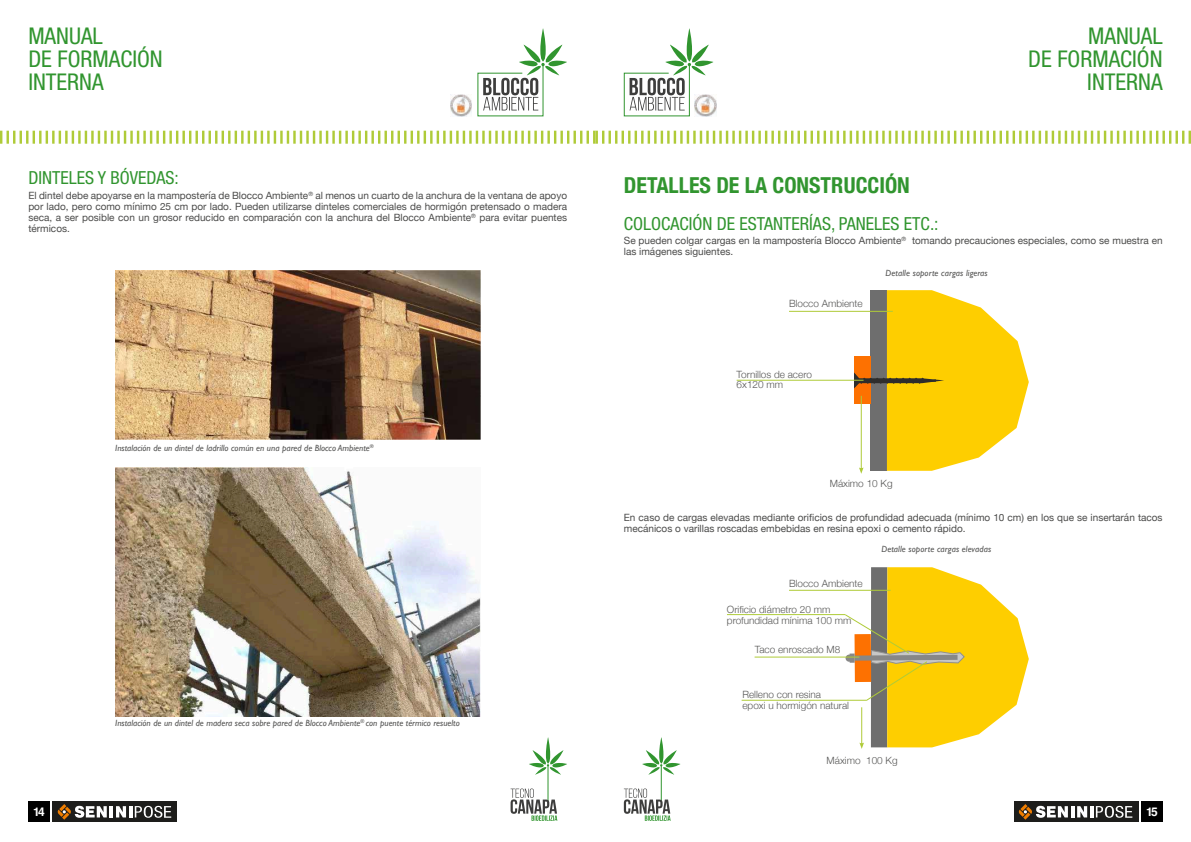
<style>
.page{position:relative;width:1191px;height:842px;background:#fff}
.page>*{position:absolute;margin:0;border:0;box-sizing:border-box;transform-origin:0 0}
.t1{font:condensed 23.1px/23.1px "Helvetica Neue LT Std";color:#31952f;text-align:right}
.t2{font:700 condensed 22px "Helvetica Neue";color:#31952f}
.t3{font:condensed 18px "Helvetica Neue LT Std";color:#31952f}
.t4{font:700 12px "Helvetica";color:#fff}
.t5{font:10px/11px "Helvetica Neue";color:#4b4b4a}
.t6{font:300 10px/11px "Helvetica Neue";color:#575756}
.t7{font:italic 9px "Gill Sans";color:#575756}
</style>
<div class="page">
<hr style="left:661px;top:765px;width:1px;height:37px;background:#31952f">
<svg style="left:642px;top:737px;width:38px;height:38px"></svg>
<svg style="left:624px;top:788px;width:46px;height:33px"></svg>
<img style="left:713px;top:97px;width:3px;height:17px">
<svg style="left:623px;top:28px;width:90px;height:89px"></svg>
<div style="left:1141px;top:801px;width:21px;height:21px;background:#000"></div>
<div style="left:1013px;top:801px;width:125px;height:21px;background:#1d1d1b"></div>
<svg style="left:1018px;top:804px;width:114px;height:16px"></svg>
<hr style="left:548px;top:765px;width:1px;height:37px;background:#31952f">
<svg style="left:529px;top:737px;width:38px;height:38px"></svg>
<svg style="left:510px;top:788px;width:47px;height:33px"></svg>
<img style="left:450px;top:95px;width:22px;height:21px">
<svg style="left:477px;top:28px;width:90px;height:89px"></svg>
<svg style="left:0;top:131px;width:1191px;height:13px"></svg>
<div style="left:28px;top:801px;width:22px;height:21px;background:#000"></div>
<div style="left:53px;top:801px;width:124px;height:21px;background:#1d1d1b"></div>
<svg style="left:58px;top:804px;width:113px;height:16px"></svg>
<hr style="left:789px;top:311px;width:104px;height:1px;background:#afcb38">
<hr style="left:736px;top:380px;width:127px;height:1px;background:#afcb38">
<svg style="left:853px;top:290px;width:175px;height:184px"></svg>
<hr style="left:789px;top:590px;width:101px;height:1px;background:#afcb38">
<hr style="left:754px;top:657px;width:105px;height:1px;background:#afcb38">
<hr style="left:727px;top:614px;width:118px;height:1px;background:#afcb38">
<hr style="left:741px;top:700px;width:125px;height:1px;background:#afcb38">
<svg style="left:844px;top:567px;width:184px;height:182px"></svg>
<img style="left:115px;top:271px;width:365px;height:168px">
<img style="left:115px;top:467px;width:365px;height:249px">
<h1 class="t1" style="left:28px;top:24px;width:136px;text-align:left">MANUAL<br>DE FORMACIÓN<br>INTERNA</h1>
<h3 class="t3" style="left:28px;top:168px;width:152px">DINTELES Y BÓVEDAS:</h3>
<p class="t5" style="left:28px;top:190px;width:540px;text-align:justify">El dintel debe apoyarse en la mampostería de Blocco Ambiente<sup>®</sup> al menos un cuarto de la anchura de la ventana de apoyo por lado, pero como mínimo 25 cm por lado. Pueden utilizarse dinteles comerciales de hormigón pretensado o madera seca, a ser posible con un grosor reducido en comparación con la anchura del Blocco Ambiente<sup>®</sup> para evitar puentes térmicos.</p>
<p class="t7" style="left:115px;top:443px;width:260px">Instalación de un dintel de ladrillo común en una pared de Blocco Ambiente<sup>®</sup></p>
<p class="t7" style="left:115px;top:718px;width:346px">Instalación de un dintel de madera seca sobre pared de Blocco Ambiente<sup>®</sup> con puente térmico resuelto</p>
<h2 class="t2" style="left:624px;top:167px;width:287px">DETALLES DE LA CONSTRUCCIÓN</h2>
<h1 class="t1" style="left:1028px;top:24px;width:136px">MANUAL<br>DE FORMACIÓN<br>INTERNA</h1>
<h3 class="t3" style="left:624px;top:213px;width:316px">COLOCACIÓN DE ESTANTERÍAS, PANELES ETC.:</h3>
<p class="t5" style="left:624px;top:236px;width:540px">Se pueden colgar cargas en la mampostería Blocco Ambiente<sup>®</sup> tomando precauciones especiales, como se muestra en las imágenes siguientes.</p>
<p class="t6" style="left:789px;top:298px;width:75px">Blocco Ambiente</p>
<p class="t7" style="left:885px;top:268px;width:104px">Detalle soporte cargas ligeras</p>
<p class="t6" style="left:736px;top:369px;width:77px;line-height:10px">Tornillos de acero<br>6x120 mm</p>
<p class="t6" style="left:830px;top:477px;width:64px">Máximo 10 Kg</p>
<p class="t5" style="left:624px;top:513px;width:540px">En caso de cargas elevadas mediante orificios de profundidad adecuada (mínimo 10 cm) en los que se insertarán tacos mecánicos o varillas roscadas embebidas en resina epoxi o cemento rápido.</p>
<p class="t6" style="left:789px;top:577px;width:75px">Blocco Ambiente</p>
<p class="t6" style="left:727px;top:603px;width:126px">Orificio diámetro 20 mm profundidad mínima 100 mm</p>
<p class="t6" style="left:755px;top:643px;width:87px">Taco enroscado M8</p>
<p class="t6" style="left:742px;top:688px;width:108px">Relleno con resina<br>epoxi u hormigón natural</p>
<p class="t7" style="left:881px;top:544px;width:111px">Detalle soporte cargas elevadas</p>
<p class="t6" style="left:826px;top:754px;width:73px">Máximo 100 Kg</p>
<p class="t4" style="left:33px;top:805px;width:13px">14</p>
<p class="t4" style="left:1146px;top:805px;width:13px">15</p>
</div>
